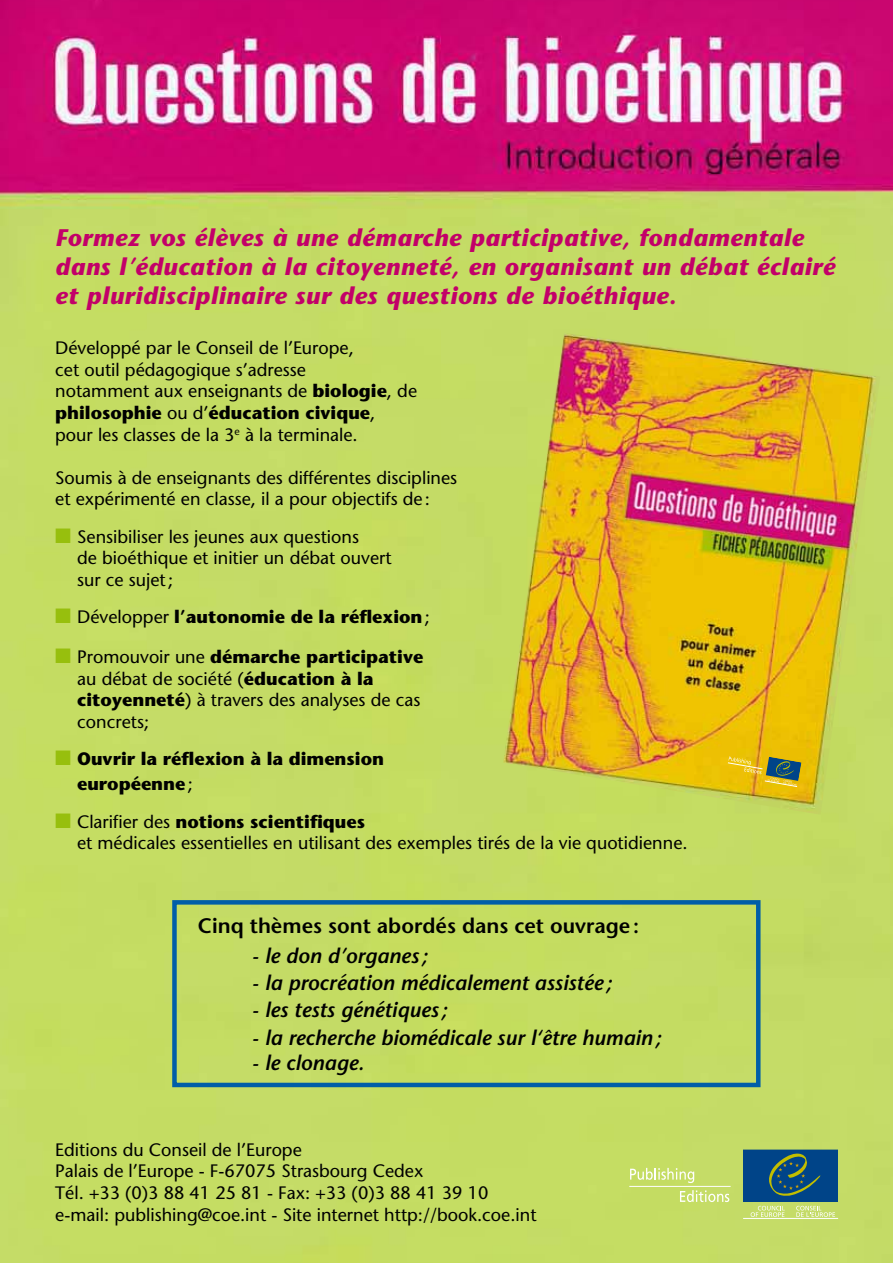
<style>
.page{position:relative;width:893px;height:1263px;background:#fff}
.page>*{position:absolute;margin:0;border:0;box-sizing:border-box;transform-origin:0 0}
.t1{font:italic 700 24px/28.8px "Stone Sans";letter-spacing:.025em;color:#c20069}
.t2{font:italic 600 21px "Stone Sans";color:#000}
.t3{font:600 21px "Stone Sans";color:#000}
.t4{font:18px/21.6px "Stone Sans";color:#000}
.t5{font:700 18px/25.2px "Stone Sans";color:#000}
.s1{font-weight:700}
.s2{color:#97bf0d}
.s3{font-weight:400}
</style>
<div class="page">
<img style="left:0;top:0;width:893px;height:1263px">
<img style="left:503px;top:333px;width:377px;height:482px">
<svg style="left:728px;top:757px;width:73px;height:30px;background:#aea137"></svg>
<div style="left:172px;top:900px;width:588px;height:187px;border:4px solid #005ea8"></div>
<hr style="left:743px;top:1218px;width:95px;height:1px;background:#fff">
<svg style="left:796px;top:1206px;width:39px;height:11px"></svg>
<svg style="left:751px;top:1206px;width:34px;height:11px"></svg>
<div style="left:743px;top:1149px;width:95px;height:53px;background:#048"></div>
<svg style="left:769px;top:1153px;width:51px;height:43px"></svg>
<hr style="left:629px;top:1186px;width:102px;height:1px;background:#fff">
<svg style="left:630px;top:1168px;width:64px;height:15px"></svg>
<svg style="left:680px;top:1190px;width:49px;height:12px"></svg>
<h1 class="t1" style="left:55px;top:223px;width:781px">Formez vos élèves à une démarche participative, fondamentale dans l’éducation à la citoyenneté, en organisant un débat éclairé et pluridisciplinaire sur des questions de bioéthique.</h1>
<p class="t4" style="left:55px;top:337px;width:363px">Développé par le Conseil de l’Europe,<br>cet outil pédagogique s’adresse<br>notamment aux enseignants de <span class="s1">biologie</span>, de <span class="s1">philosophie</span> ou d’<span class="s1">éducation civique</span>, pour les classes de la 3<sup>e</sup> à la terminale.</p>
<p class="t4" style="left:55px;top:467px;width:403px">Soumis à de enseignants des différentes disciplines et expérimenté en classe, il a pour objectifs de :</p>
<p class="t4" style="left:77px;top:526px;width:316px;text-indent:-22px"><span class="s2">■</span> Sensibiliser les jeunes aux questions<br>de bioéthique et initier un débat ouvert sur ce sujet ;</p>
<p class="t5" style="left:55px;top:604px;width:376px"><span class="s2">■</span> <span class="s3">Développer</span> l’autonomie de la réflexion <span class="s3">;</span></p>
<p class="t4" style="left:77px;top:646px;width:348px;text-indent:-22px"><span class="s2">■</span> Promouvoir une <span class="s1">démarche participative </span>au débat de société (<span class="s1">éducation à la citoyenneté</span>) à travers des analyses de cas concrets;</p>
<p class="t5" style="left:77px;top:746px;width:308px;text-indent:-22px"><span class="s2">■</span> Ouvrir la réflexion à la dimension européenne <span class="s3">;</span></p>
<p class="t4" style="left:77px;top:811px;width:612px;text-indent:-22px"><span class="s2">■</span> Clarifier des <span class="s1">notions scientifiques<br></span>et médicales essentielles en utilisant des exemples tirés de la vie quotidienne.</p>
<p class="t3" style="left:198px;top:913px;width:443px">Cinq thèmes sont abordés dans cet ouvrage :</p>
<p class="t2" style="left:252px;top:942px;width:177px">- le don d’organes ;</p>
<p class="t2" style="left:252px;top:970px;width:361px">- la procréation médicalement assistée ;</p>
<p class="t2" style="left:252px;top:997px;width:197px">- les tests génétiques ;</p>
<p class="t2" style="left:252px;top:1024px;width:410px">- la recherche biomédicale sur l‘être humain ;</p>
<p class="t2" style="left:252px;top:1050px;width:113px">- le clonage.</p>
<p class="t4" style="left:55px;top:1139px;width:483px">Editions du Conseil de l’Europe<br>Palais de l’Europe - F-67075 Strasbourg Cedex<br>Tél. +33 (0)3 88 41 25 81 - Fax: +33 (0)3 88 41 39 10 e-mail: publishing@coe.int - Site internet http://book.coe.int</p>
</div>
